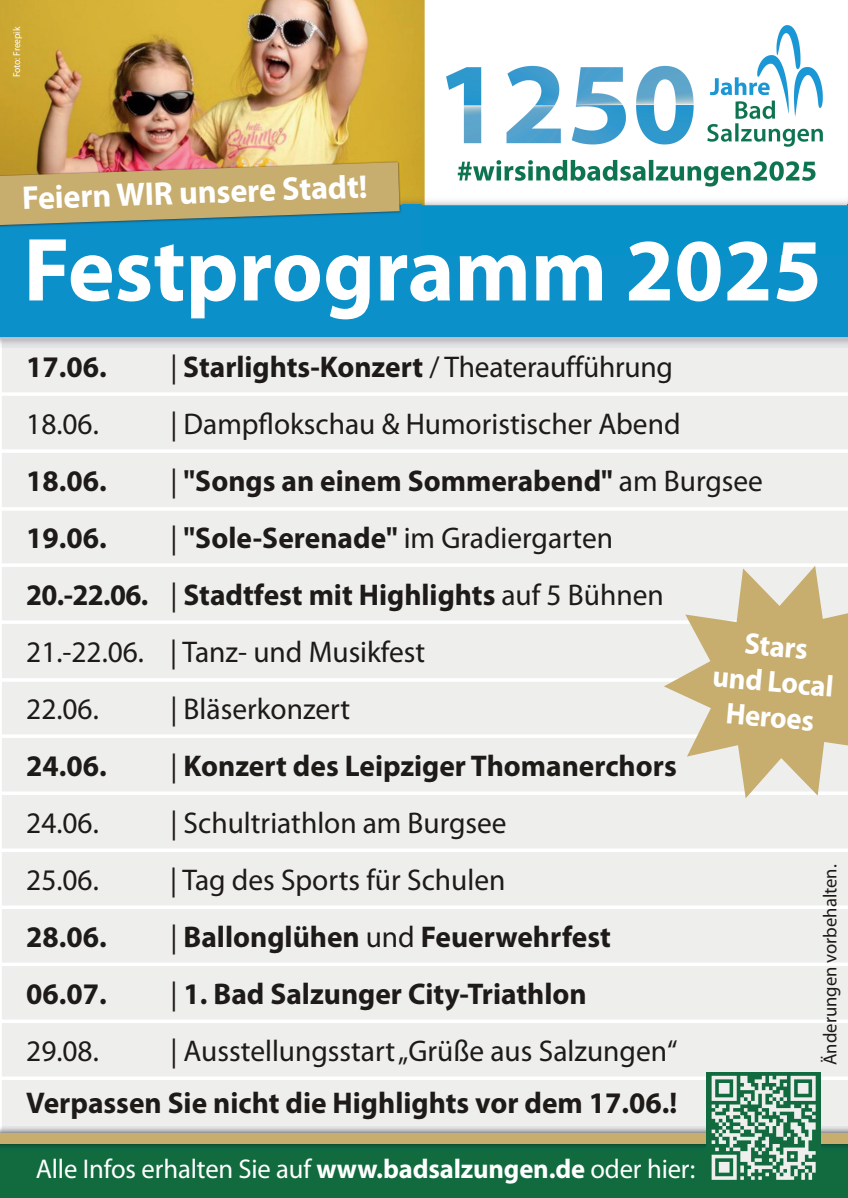
<style>
.page{position:relative;width:848px;height:1198px;background:#fff}
.page>*{position:absolute;margin:0;border:0;box-sizing:border-box;transform-origin:0 0}
.t1{font:700 90.5px "Myriad Pro";color:#fff}
.t2{font:700 33px "Myriad Pro";color:#fff}
.t3{font:30px/57px "Myriad Pro";color:#1d1a18}
.t4{font:700 30px "Myriad Pro";color:#1d1a18}
.t5{font:700 30px/35.5px "Myriad Pro";color:#fff;text-align:center;scale:.96 1}
.t6{font:27.15px "Myriad Pro";letter-spacing:-.005em;color:#fff}
.t7{font:19px "Myriad Pro";color:#1d1a18}
.t8{font:10px "Myriad Pro";letter-spacing:-.01em;color:#fff;scale:.96 1}
.s1{font-weight:700}
.s2{font-weight:400}
</style>
<div class="page">
<img style="left:0;top:0;width:423px;height:197px">
<div style="left:2px;top:348px;width:846px;height:44px;background:#eeeeed"></div>
<div style="left:2px;top:511px;width:846px;height:52px;background:#eeeeed"></div>
<div style="left:2px;top:682px;width:662px;height:52px;background:#eeeeed"></div>
<div style="left:2px;top:396px;width:846px;height:53px;background:#eeeeed"></div>
<div style="left:2px;top:567px;width:662px;height:53px;background:#eeeeed"></div>
<div style="left:2px;top:738px;width:662px;height:53px;background:#eeeeed"></div>
<div style="left:2px;top:453px;width:846px;height:54px;background:#eeeeed"></div>
<div style="left:2px;top:624px;width:662px;height:54px;background:#eeeeed"></div>
<div style="left:2px;top:795px;width:846px;height:53px;background:#eeeeed"></div>
<div style="left:2px;top:852px;width:846px;height:53px;background:#eeeeed"></div>
<div style="left:2px;top:909px;width:846px;height:53px;background:#eeeeed"></div>
<div style="left:2px;top:966px;width:846px;height:53px;background:#eeeeed"></div>
<div style="left:2px;top:1023px;width:846px;height:53px;background:#eeeeed"></div>
<svg style="left:2px;top:1076px;width:846px;height:51px;background:#eee"></svg>
<div style="left:0;top:1139px;width:848px;height:59px;background:#116b3f"></div>
<div style="left:0;top:1133px;width:848px;height:11px;background:#c7ad6e"></div>
<div style="left:706px;top:1072px;width:115px;height:111px;background:#116b3f"></div>
<svg style="left:711px;top:1076px;width:104px;height:104px"></svg>
<svg style="left:664px;top:566px;width:184px;height:232px;background:#d7c8a3"></svg>
<img style="left:0;top:197px;width:848px;height:151px">
<div style="left:0;top:205px;width:848px;height:132px;background:#0b90c9"></div>
<img style="left:423px;top:0;width:423px;height:254px">
<img style="left:0;top:160px;width:402px;height:67px">
<svg style="left:0;top:162px;width:399px;height:63px;background:#b3a575"></svg>
<p class="t8" style="left:13px;top:77px;width:54px;rotate:-90deg">Foto: Freepik</p>
<p class="t2" style="left:22px;top:185px;width:347px;rotate:-2deg">Feiern WIR unsere Stadt!</p>
<h1 class="t1" style="left:23px;top:233px;width:800px">Festprogramm 2025</h1>
<p class="t4" style="left:26px;top:354px;width:82px">17.06.</p>
<p class="t3" style="left:170px;top:341px;width:504px">| <span class="s1">Starlights-Konzert</span> / Theateraufführung</p>
<p class="t3" style="left:26px;top:398px;width:74px">18.06.</p>
<p class="t3" style="left:170px;top:398px;width:512px">| Dampflokschau &amp; Humoristischer Abend</p>
<p class="t4" style="left:26px;top:468px;width:82px">18.06.</p>
<p class="t4" style="left:170px;top:468px;width:594px"><span class="s2">|</span> "Songs an einem Sommerabend" <span class="s2">am Burgsee</span></p>
<p class="t4" style="left:26px;top:525px;width:82px">19.06.</p>
<p class="t3" style="left:26px;top:512px;width:639px;text-indent:144px">| <span class="s1">"Sole-Serenade"</span> im Gradiergarten<br><span class="s1">20.-22.06.</span> | <span class="s1">Stadtfest mit Highlights</span> auf 5 Bühnen<br>21.-22.06. | Tanz- und Musikfest<br>22.06.</p>
<p class="t5" style="left:717px;top:626px;width:128px;rotate:5deg">Stars<br>und Local<br>Heroes</p>
<p class="t3" style="left:170px;top:683px;width:181px">| Bläserkonzert</p>
<p class="t4" style="left:26px;top:753px;width:82px">24.06.</p>
<p class="t4" style="left:170px;top:753px;width:508px"><span class="s2">|</span> Konzert des Leipziger Thomanerchors</p>
<p class="t3" style="left:26px;top:797px;width:74px">24.06.</p>
<p class="t3" style="left:170px;top:797px;width:338px">| Schultriathlon am Burgsee</p>
<p class="t3" style="left:26px;top:854px;width:74px">25.06.</p>
<p class="t3" style="left:170px;top:854px;width:336px">| Tag des Sports für Schulen</p>
<p class="t4" style="left:26px;top:924px;width:82px">28.06.</p>
<p class="t4" style="left:170px;top:924px;width:442px"><span class="s2">|</span> Ballonglühen <span class="s2">und</span> Feuerwehrfest</p>
<p class="t4" style="left:26px;top:981px;width:82px">06.07.</p>
<p class="t4" style="left:170px;top:981px;width:418px"><span class="s2">|</span> 1. Bad Salzunger City-Triathlon</p>
<p class="t3" style="left:26px;top:1025px;width:74px">29.08.</p>
<p class="t3" style="left:170px;top:1025px;width:508px">| Ausstellungsstart „Grüße aus Salzungen“</p>
<p class="t4" style="left:26px;top:1091px;width:652px">Verpassen Sie nicht die Highlights vor dem 17.06.!</p>
<p class="t6" style="left:36px;top:1158px;width:661px">Alle Infos erhalten Sie auf <span class="s1">www.badsalzungen.de</span> oder hier:</p>
<p class="t7" style="left:822px;top:1065px;width:202px;rotate:-90deg">Änderungen vorbehalten.</p>
</div>
